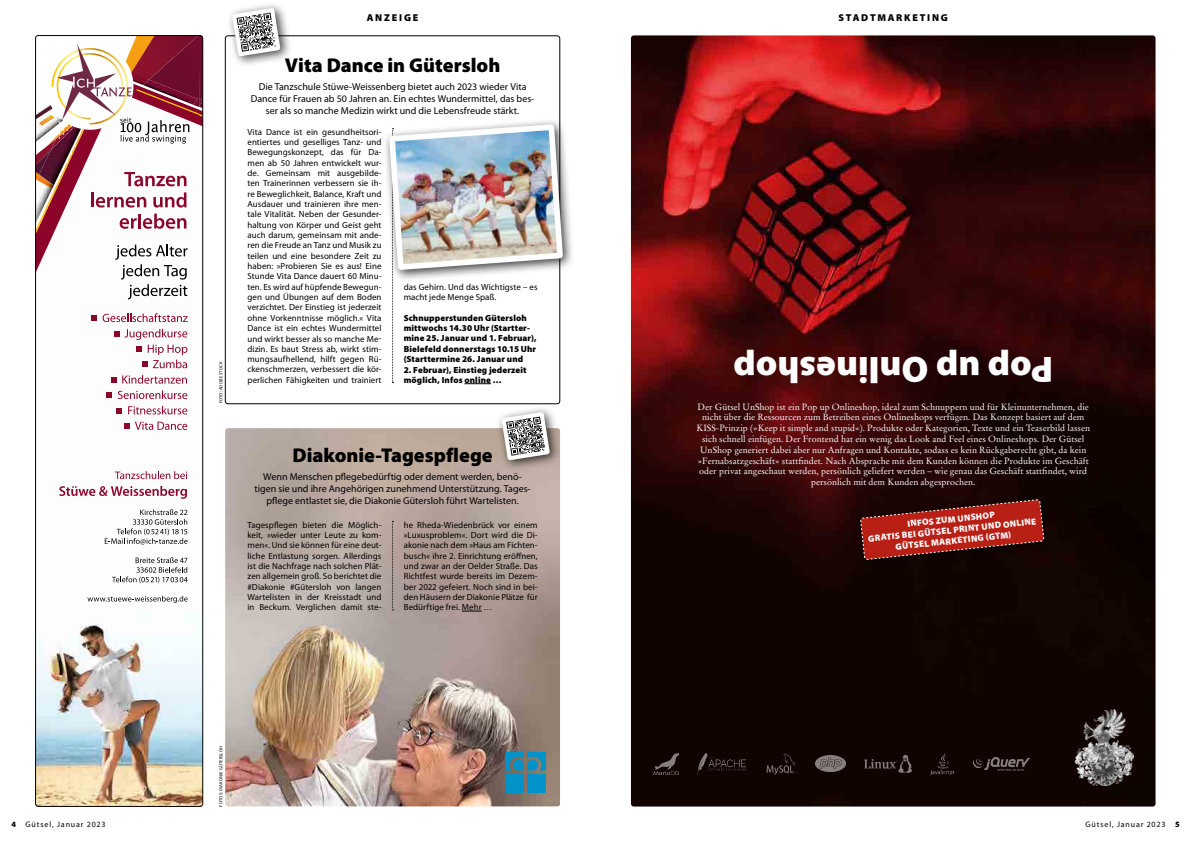
<style>
.page{position:relative;width:1191px;height:842px;background:#fff}
.page>*{position:absolute;margin:0;border:0;box-sizing:border-box;transform-origin:0 0}
.t1{font:900 36.8px "Myriad Pro";color:#fff}
.t2{font:900 20px "Myriad Pro";color:#000}
.t3{font:10px/12px "Myriad Pro";color:#000;text-align:center}
.t4{font:900 10px "Myriad Pro";letter-spacing:.175em;color:#000}
.t5{font:9px/10.8px "Stempel Garamond";color:#fff;text-align:center}
.t6{font:900 9px/10.8px "Myriad Pro";color:#fff;text-align:center}
.t7{font:8.9px/10.3px "Myriad Pro";letter-spacing:.005em;color:#000;text-align:justify}
.t8{font:900 8.9px/10.3px "Myriad Pro";letter-spacing:.01em;color:#000}
.t9{font:8px "Myriad Pro";letter-spacing:.105em;color:#000}
.t10{font:4.5px "Myriad Pro";letter-spacing:.035em;color:#000}
.s1{font-weight:900}
</style>
<div class="page">
<img style="left:35px;top:299px;width:168px;height:507px">
<svg style="left:115px;top:471px;width:72px;height:8px"></svg>
<svg style="left:59px;top:486px;width:128px;height:13px"></svg>
<svg style="left:105px;top:509px;width:82px;height:36px"></svg>
<svg style="left:112px;top:557px;width:76px;height:26px"></svg>
<svg style="left:87px;top:596px;width:100px;height:7px"></svg>
<svg style="left:91px;top:315px;width:6px;height:6px"></svg>
<svg style="left:103px;top:313px;width:85px;height:9px"></svg>
<svg style="left:114px;top:329px;width:73px;height:39px"></svg>
<svg style="left:111px;top:377px;width:5px;height:6px"></svg>
<svg style="left:122px;top:375px;width:65px;height:9px"></svg>
<svg style="left:107px;top:392px;width:5px;height:6px"></svg>
<svg style="left:118px;top:390px;width:69px;height:9px"></svg>
<svg style="left:117px;top:408px;width:5px;height:5px"></svg>
<svg style="left:128px;top:406px;width:59px;height:8px"></svg>
<svg style="left:124px;top:422px;width:63px;height:8px"></svg>
<svg style="left:37px;top:37px;width:164px;height:262px"></svg>
<div style="left:35px;top:35px;width:168px;height:771px;border:1px solid #000;border-radius:3px"></div>
<img style="left:225px;top:428px;width:335px;height:378px">
<svg style="left:464px;top:383px;width:27px;height:1px"></svg>
<div style="left:496px;top:406px;width:65px;height:66px;background:#000;opacity:.75"></div>
<svg style="left:501px;top:412px;width:49px;height:48px"></svg>
<div style="left:226px;top:2px;width:66px;height:66px;background:#000;opacity:.75"></div>
<svg style="left:232px;top:8px;width:48px;height:48px"></svg>
<img style="left:631px;top:35px;width:524px;height:771px">
<img style="left:1074px;top:709px;width:59px;height:77px">
<img style="left:653px;top:754px;width:25px;height:20px">
<img style="left:864px;top:756px;width:47px;height:16px">
<img style="left:930px;top:754px;width:24px;height:20px">
<img style="left:973px;top:757px;width:56px;height:14px">
<img style="left:815px;top:756px;width:30px;height:16px">
<img style="left:697px;top:754px;width:50px;height:20px">
<img style="left:766px;top:754px;width:30px;height:20px">
<div style="left:854px;top:494px;width:201px;height:76px;background:#120302"></div>
<svg style="left:860px;top:492px;width:184px;height:68px"></svg>
<svg style="left:505px;top:752px;width:41px;height:19px"></svg>
<div style="left:505px;top:774px;width:19px;height:18px;background:#0093c9"></div>
<div style="left:527px;top:774px;width:19px;height:18px;background:#0093c9"></div>
<svg style="left:462px;top:611px;width:19px;height:1px"></svg>
<svg style="left:392px;top:521px;width:1px;height:90px"></svg>
<svg style="left:392px;top:282px;width:1px;height:101px"></svg>
<div style="left:383px;top:118px;width:191px;height:164px;background:#000;opacity:.75"></div>
<img style="left:386px;top:35px;width:180px;height:232px">
<p class="t10" style="left:218px;top:403px;width:43px;rotate:-90deg">FOTO: ADOBE STOCK</p>
<p class="t4" style="left:367px;top:12px;width:53px">ANZEIGE</p>
<h2 class="t2" style="left:285px;top:54px;width:217px">Vita Dance in Gütersloh</h2>
<p class="t3" style="left:251px;top:81px;width:285px">Die Tanzschule Stüwe-Weissenberg bietet auch 2023 wieder Vita<br>Dance für Frauen ab 50 Jahren an. Ein echtes Wundermittel, das bes&shy;ser als so manche Medizin wirkt und die Lebensfreude stärkt.</p>
<p class="t7" style="left:247px;top:127px;width:136px">Vita Dance ist ein gesundheitsori&shy;entiertes und geselliges Tanz- und Bewegungskonzept, das für Da&shy;men ab 50 Jahren entwickelt wur&shy;de. Gemeinsam mit ausgebilde&shy;ten Trainerinnen verbessern sie ih&shy;re Beweglichkeit, Balance, Kraft und Ausdauer und trainieren ihre men&shy;tale Vitalität. Neben der Gesunder&shy;haltung von Körper und Geist geht auch darum, gemeinsam mit ande&shy;ren die Freude an Tanz und Musik zu teilen und eine besondere Zeit zu haben: »Probieren Sie es aus! Eine Stunde Vita Dance dauert 60 Minu&shy;ten. Es wird auf hüpfende Bewegun&shy;gen und Übungen auf dem Boden verzichtet. Der Einstieg ist jederzeit ohne Vorkenntnisse möglich.« Vita Dance ist ein echtes Wundermittel und wirkt besser als so manche Me&shy;dizin. Es baut Stress ab, wirkt stim&shy;mungsaufhellend, hilft gegen Rü&shy;ckenschmerzen, verbessert die kör&shy;perlichen Fähigkeiten und trainiert</p>
<p class="t7" style="left:404px;top:282px;width:135px">das Gehirn. Und das Wichtigste – es macht jede Menge Spaß.</p>
<p class="t8" style="left:404px;top:313px;width:134px">Schnupperstunden Gütersloh mittwochs 14.30 Uhr (Startter&shy;mine 25. Januar und 1. Februar),<br>Bielefeld donnerstags 10.15 Uhr (Starttermine 26. Januar und</p>
<p class="t8" style="left:404px;top:364px;width:124px">2. Februar), Einstieg jederzeit möglich, Infos online …</p>
<h2 class="t2" style="left:292px;top:444px;width:202px">Diakonie-Tagespflege</h2>
<p class="t3" style="left:254px;top:471px;width:278px">Wenn Menschen pflegebedürftig oder dement werden, benö&shy;tigen sie und ihre Angehörigen zunehmend Unterstützung. Tages&shy;pflege entlastet sie, die Diakonie Gütersloh führt Wartelisten.</p>
<p class="t7" style="left:247px;top:519px;width:135px">Tagespflegen bieten die Möglich&shy;keit, »wieder unter Leute zu kom&shy;men«. Und sie können für eine deut&shy;liche Entlastung sorgen. Allerdings ist die Nachfrage nach solchen Plät&shy;zen allgemein groß. So berichtet die #Diakonie #Gütersloh von langen Wartelisten in der Kreisstadt und in Beckum. Verglichen damit ste-</p>
<p class="t7" style="left:404px;top:519px;width:135px">he Rheda-Wiedenbrück vor einem »Luxusproblem«. Dort wird die Di&shy;akonie nach dem »Haus am Fichten&shy;busch« ihre 2. Einrichtung eröffnen, und zwar an der Oelder Straße. Das Richtfest wurde bereits im Dezem&shy;ber 2022 gefeiert. Noch sind in bei&shy;den Häusern der Diakonie Plätze für Bedürftige frei. Mehr …</p>
<p class="t10" style="left:218px;top:806px;width:62px;rotate:-90deg">FOTOS: DIAKONIE GÜTERSLOH</p>
<p class="t4" style="left:838px;top:12px;width:111px">STADTMARKETING</p>
<h1 class="t1" style="left:1053px;top:390px;width:321px;rotate:-180deg">Pop up Onlineshop</h1>
<p class="t5" style="left:696px;top:401px;width:395px">Der Gütsel UnShop ist ein Pop up Onlineshop, ideal zum Schnuppern und für Kleinunternehmen, die nicht über die Ressourcen zum Betreiben eines Onlineshops verfügen. Das Konzept basiert auf dem KISS-Prinzip (»Keep it simple and stupid«). Produkte oder Kategorien, Texte und ein Teaserbild lassen sich schnell einfügen. Der Frontend hat ein wenig das Look and Feel eines Onlineshops. Der Gütsel UnShop generiert dabei aber nur Anfragen und Kontakte, sodass es kein Rückgaberecht gibt, da kein »Fernabsatzgeschäft« stattfindet. Nach Absprache mit dem Kunden können die Produkte im Geschäft oder privat angeschaut werden, persönlich geliefert werden – wie genau das Geschäft stattfindet, wird persönlich mit dem Kunden abgesprochen.</p>
<p class="t6" style="left:866px;top:523px;width:170px;rotate:-6deg">INFOS ZUM UNSHOP<br>GRATIS BEI GÜTSEL PRINT UND ONLINE<br>GÜTSEL MARKETING (GTM)</p>
<p class="t9" style="left:11px;top:820px;width:96px"><span class="s1">4</span> Gütsel, Januar 2023</p>
<p class="t9" style="left:1085px;top:820px;width:96px">Gütsel, Januar 2023 <span class="s1">5</span></p>
</div>
